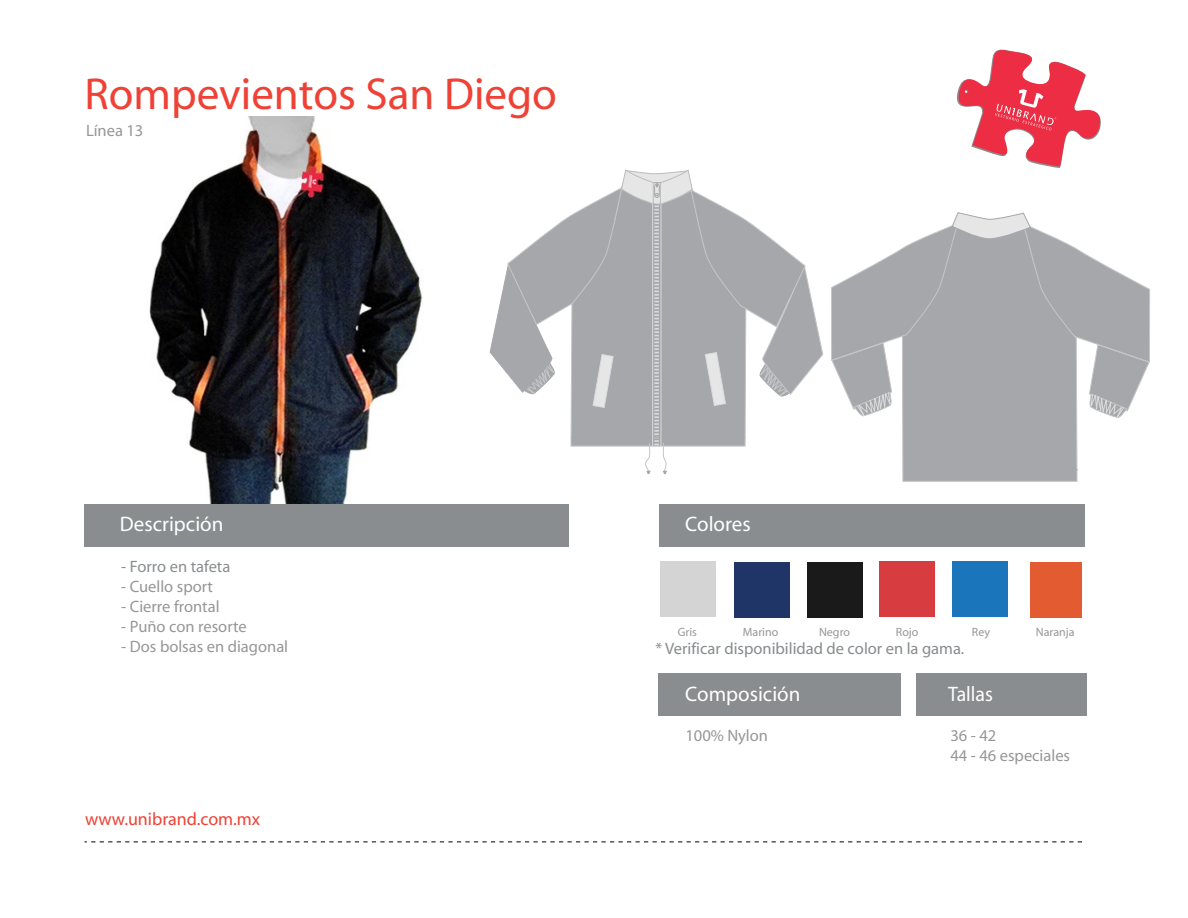
<style>
.page{position:relative;width:1188px;height:918px;background:#fff}
.page>*{position:absolute;margin:0;border:0;box-sizing:border-box;transform-origin:0 0}
.t1{font:45px "Myriad";color:#ef4135}
.t2{font:21px "Myriad";color:#fff}
.t3{font:21px "Myriad";color:#fff;scale:.94 1}
.t4{font:18px "Myriad";color:#ef4135}
.t5{font:16.5px/19.8px "Myriad";color:#969796}
.t6{font:16.5px "Myriad";color:#888b8d}
.t7{font:16.5px "Myriad";color:#8a8d8f}
.t8{font:12px "Myriad";color:#969796}
</style>
<div class="page">
<img style="left:146px;top:117px;width:293px;height:388px">
<div style="left:659px;top:504px;width:425px;height:43px;background:#8a8d8f"></div>
<div style="left:659px;top:673px;width:242px;height:42px;background:#8a8d8f"></div>
<div style="left:916px;top:673px;width:170px;height:42px;background:#8a8d8f"></div>
<svg style="left:85px;top:842px;width:997px;height:1px"></svg>
<div style="left:84px;top:505px;width:485px;height:42px;background:#8a8d8f"></div>
<svg style="left:1078px;top:70px;width:23px;height:70px"></svg>
<div style="left:1030px;top:562px;width:51px;height:55px;background:#e35b31"></div>
<div style="left:880px;top:561px;width:55px;height:56px;background:#d73d40"></div>
<div style="left:807px;top:562px;width:56px;height:55px;background:#1a1a1a"></div>
<div style="left:661px;top:562px;width:55px;height:55px;background:#d4d4d4"></div>
<div style="left:735px;top:562px;width:55px;height:55px;background:#203567"></div>
<svg style="left:902px;top:49px;width:176px;height:433px"></svg>
<hr style="left:904px;top:469px;width:174px;height:1px;background:#a5a7aa">
<svg style="left:831px;top:212px;width:319px;height:213px"></svg>
<div style="left:953px;top:562px;width:55px;height:55px;background:#1b75ba"></div>
<svg style="left:489px;top:169px;width:335px;height:305px"></svg>
<h1 class="t1" style="left:85px;top:72px;width:474px">Rompevientos San Diego</h1>
<p class="t5" style="left:86px;top:121px;width:59px">Línea 13</p>
<p class="t2" style="left:120px;top:514px;width:105px">Descripción</p>
<p class="t7" style="left:121px;top:559px;width:111px">- Forro en tafeta</p>
<p class="t5" style="left:121px;top:577px;width:93px">- Cuello sport</p>
<p class="t5" style="left:121px;top:597px;width:100px">- Cierre frontal</p>
<p class="t5" style="left:121px;top:617px;width:127px">- Puño con resorte</p>
<p class="t5" style="left:121px;top:637px;width:168px">- Dos bolsas en diagonal</p>
<p class="t4" style="left:85px;top:810px;width:177px">www.unibrand.com.mx</p>
<p class="t2" style="left:685px;top:514px;width:67px">Colores</p>
<p class="t8" style="left:678px;top:626px;width:21px">Gris</p>
<p class="t8" style="left:743px;top:626px;width:37px">Marino</p>
<p class="t8" style="left:819px;top:626px;width:33px">Negro</p>
<p class="t8" style="left:896px;top:626px;width:24px">Rojo</p>
<p class="t8" style="left:972px;top:626px;width:20px">Rey</p>
<p class="t8" style="left:1036px;top:626px;width:40px">Naranja</p>
<p class="t6" style="left:656px;top:640px;width:310px">* Verificar disponibilidad de color en la gama.</p>
<p class="t2" style="left:685px;top:683px;width:117px">Composición</p>
<p class="t3" style="left:948px;top:683px;width:49px">Tallas</p>
<p class="t5" style="left:685px;top:726px;width:84px">100% Nylon</p>
<p class="t5" style="left:950px;top:726px;width:121px">36 - 42<br>44 - 46 especiales</p>
</div>
